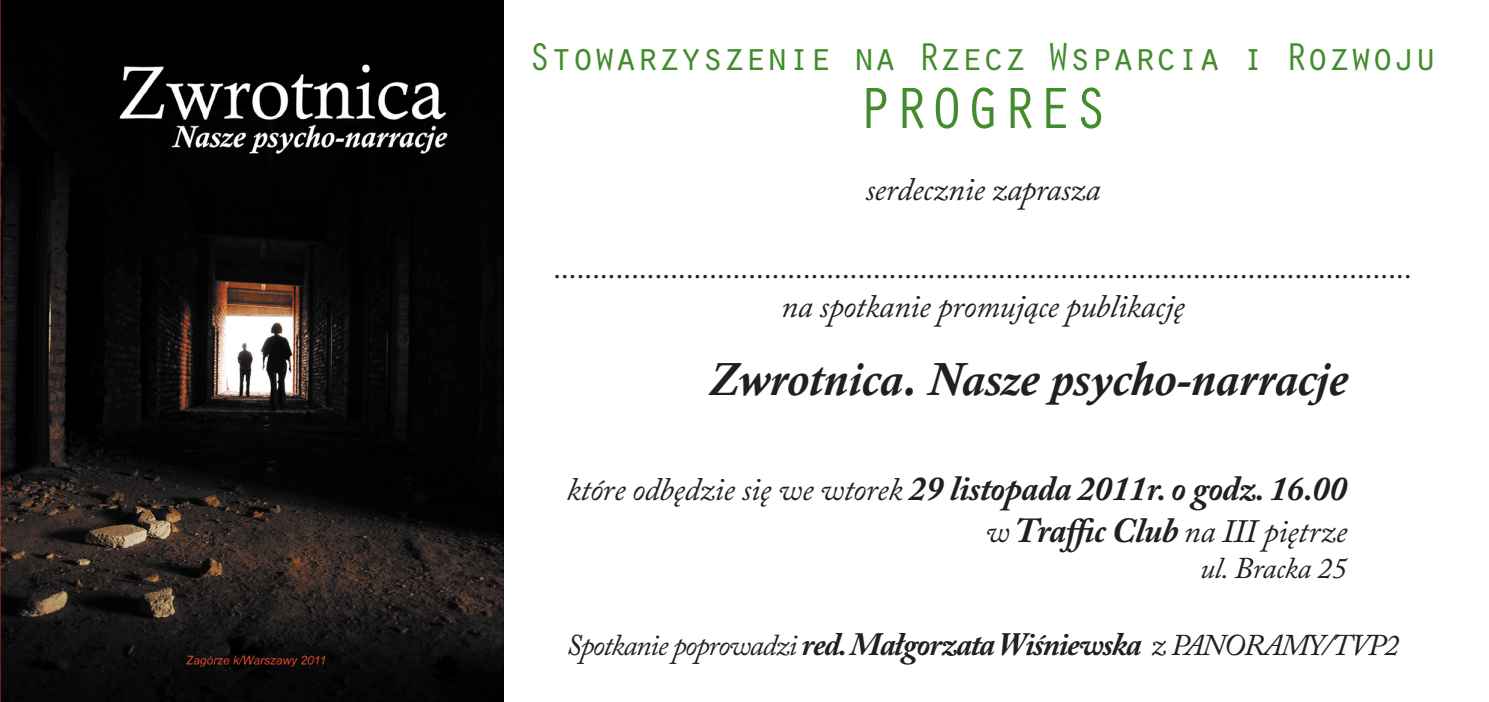
<style>
.page{position:relative;width:1489px;height:702px;background:#fff}
.page>*{position:absolute;margin:0;border:0;box-sizing:border-box;transform-origin:0 0}
.t1{font:60px "Orator Std";color:#428c2d}
.t2{font:italic 700 47.5px "Calisto";color:#212020}
.t3{font:40px "Orator Std";letter-spacing:-.06em;color:#428c2d}
.t4{font:italic 700 35px "Adobe Caslon Pro";letter-spacing:-.01em;color:#212020}
.t5{font:italic 32.5px/39px "Adobe Caslon Pro";letter-spacing:-.01em;color:#212020;text-align:center}
.t6{font:italic 30px "Adobe Caslon Pro";letter-spacing:-.04em;color:#212020}
.t7{font:italic 30px "Adobe Caslon Pro";letter-spacing:-.01em;color:#212020}
.s1{font-weight:400;font-size:32.5px}
.s2{font-weight:700;font-size:35px}
.s3{font-weight:700;font-size:32.5px}
.s4{font-size:32.5px}
</style>
<div class="page">
<img style="left:0;top:0;width:503px;height:702px">
<p class="t3" style="left:528px;top:29px;width:911px">Stowarzyszenie na Rzecz Wsparcia i Rozwoju</p>
<h1 class="t1" style="left:856px;top:65px;width:253px">PROGRES</h1>
<p class="t5" style="left:865px;top:169px;width:236px">serdecznie zaprasza</p>
<p class="t5" style="left:554px;top:247px;width:860px">.............................................................................................................. na spotkanie promujące publikację</p>
<h2 class="t2" style="left:708px;top:351px;width:640px">Zwrotnica. Nasze psycho-narracje</h2>
<p class="t4" style="left:567px;top:467px;width:781px"><span class="s1">które odbędzie się we wtorek</span> 29 listopada 2011r. o godz. 16.00</p>
<p class="t5" style="left:985px;top:511px;width:363px">w <span class="s2">Traffic Club</span> na III piętrze</p>
<p class="t7" style="left:1199px;top:550px;width:148px">ul. Bracka 25</p>
<p class="t6" style="left:566px;top:627px;width:834px">Spotkanie poprowadzi <span class="s3">red. Małgorzata Wiśniewska</span> <span class="s4">z</span> PANORAMY/TVP2</p>
</div>
